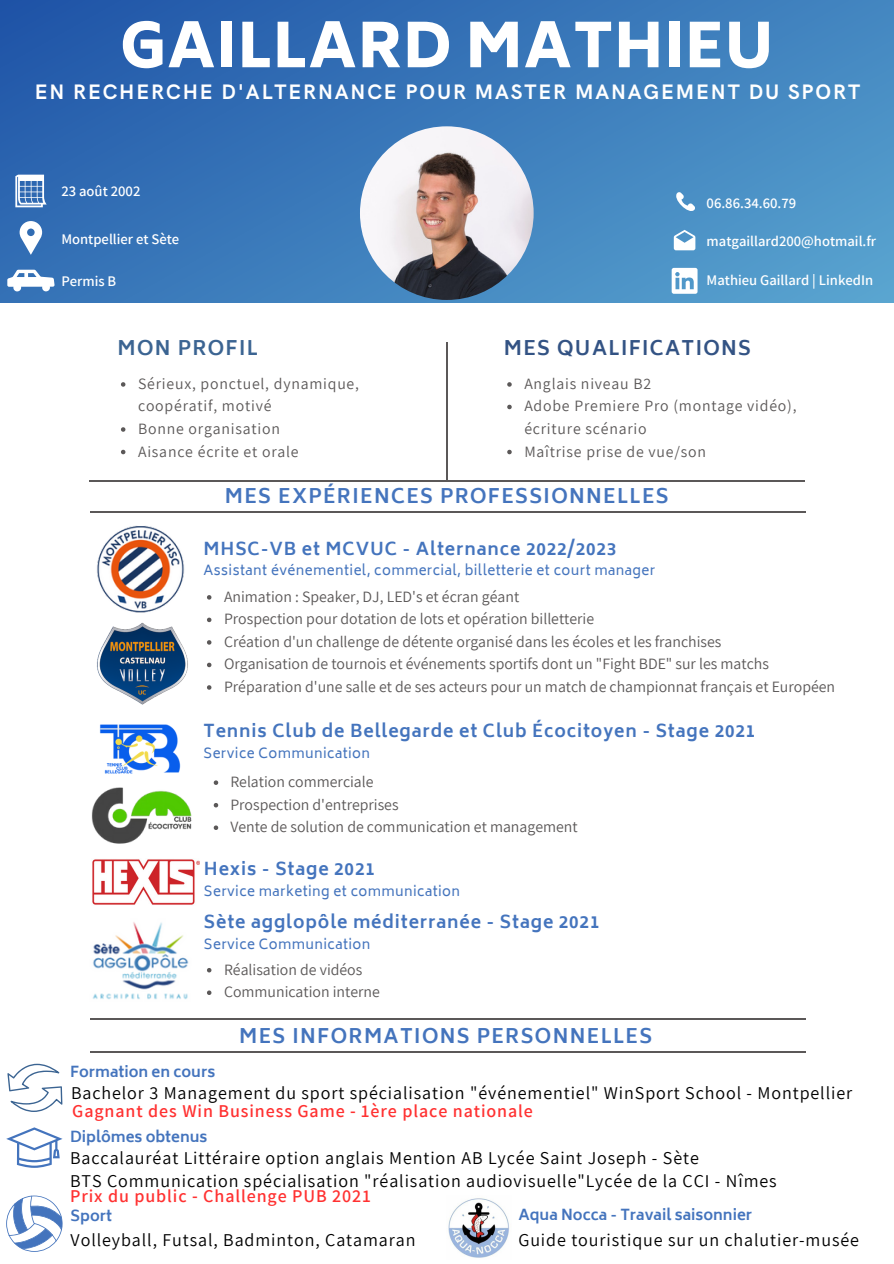
<style>
.page{position:relative;width:894px;height:1264px;background:#fff}
.page>*{position:absolute;margin:0;border:0;box-sizing:border-box;transform-origin:0 0}
.t1{font:800 60px "Biryani";letter-spacing:.01em;color:#fff}
.t2{font:700 21px "HK Grotesk";letter-spacing:.09em;color:#fff}
.t3{font:700 19.5px "Biryani";letter-spacing:.07em;color:#4474bd}
.t4{font:700 19.5px "Biryani";letter-spacing:.07em;color:#335384}
.t5{font:700 19.5px "Biryani";letter-spacing:.07em;color:#3b6492}
.t6{font:18px "Assistant";letter-spacing:.05em;color:#000}
.t7{font:600 18px "Assistant";letter-spacing:.05em;color:#ff3131}
.t8{font:700 17.25px "Biryani";letter-spacing:.05em;color:#4474bd}
.t9{font:15.75px/22.5px "Assistant";color:#5b5858}
.t10{font:15.75px/22.5px "Assistant";letter-spacing:.05em;color:#5b5858}
.t11{font:600 14.7px "Assistant";color:#fff}
.t12{font:700 14.7px "Biryani";color:#4474bd}
.t13{font:13.5px "Biryani";letter-spacing:.03em;color:#4474bd}
</style>
<div class="page">
<svg style="left:0;top:0;width:893px;height:302px;background:#3b7bba"></svg>
<img style="left:360px;top:126px;width:173px;height:174px;border-radius:50%">
<svg style="left:20px;top:221px;width:22px;height:34px"></svg>
<svg style="left:673px;top:230px;width:22px;height:20px"></svg>
<svg style="left:671px;top:192px;width:24px;height:23px"></svg>
<svg style="left:15px;top:175px;width:32px;height:32px"></svg>
<img style="left:97px;top:526px;width:88px;height:87px">
<img style="left:97px;top:622px;width:91px;height:83px">
<hr style="left:90px;top:1017px;width:715px;height:2px;background:#5b5858">
<svg style="left:6px;top:1195px;width:56px;height:56px"></svg>
<hr style="left:89px;top:481px;width:715px;height:1px;background:#5b5858">
<hr style="left:90px;top:511px;width:715px;height:1px;background:#5b5858">
<hr style="left:446px;top:342px;width:2px;height:139px;background:#5b5858">
<hr style="left:90px;top:1051px;width:715px;height:1px;background:#5b5858">
<img style="left:99px;top:724px;width:82px;height:50px">
<img style="left:92px;top:859px;width:107px;height:46px">
<img style="left:92px;top:922px;width:97px;height:78px">
<img style="left:91px;top:787px;width:101px;height:57px">
<img style="left:448px;top:1198px;width:61px;height:60px">
<svg style="left:6px;top:1063px;width:56px;height:104px"></svg>
<svg style="left:671px;top:268px;width:26px;height:26px"></svg>
<svg style="left:7px;top:270px;width:48px;height:23px"></svg>
<svg style="left:207px;top:595px;width:4px;height:4px"></svg>
<svg style="left:207px;top:617px;width:4px;height:5px"></svg>
<svg style="left:207px;top:640px;width:4px;height:4px"></svg>
<svg style="left:207px;top:662px;width:4px;height:5px"></svg>
<svg style="left:207px;top:685px;width:4px;height:4px"></svg>
<svg style="left:507px;top:382px;width:4px;height:5px"></svg>
<svg style="left:507px;top:405px;width:4px;height:4px"></svg>
<svg style="left:507px;top:450px;width:4px;height:4px"></svg>
<svg style="left:121px;top:382px;width:4px;height:5px"></svg>
<svg style="left:121px;top:427px;width:4px;height:5px"></svg>
<svg style="left:121px;top:450px;width:4px;height:4px"></svg>
<svg style="left:214px;top:780px;width:4px;height:5px"></svg>
<svg style="left:214px;top:803px;width:4px;height:4px"></svg>
<svg style="left:214px;top:825px;width:4px;height:5px"></svg>
<svg style="left:207px;top:968px;width:4px;height:4px"></svg>
<svg style="left:207px;top:990px;width:4px;height:5px"></svg>
<h1 class="t1" style="left:121px;top:11px;width:654px">GAILLARD MATHIEU</h1>
<h2 class="t2" style="left:35px;top:80px;width:826px">EN RECHERCHE D'ALTERNANCE POUR MASTER MANAGEMENT DU SPORT</h2>
<p class="t11" style="left:61px;top:181px;width:81px">23 août 2002</p>
<p class="t11" style="left:706px;top:193px;width:91px">06.86.34.60.79</p>
<p class="t11" style="left:61px;top:228px;width:119px">Montpellier et Sète</p>
<p class="t11" style="left:706px;top:231px;width:171px">matgaillard200@hotmail.fr</p>
<p class="t11" style="left:61px;top:271px;width:56px">Permis B</p>
<p class="t11" style="left:706px;top:270px;width:168px">Mathieu Gaillard | LinkedIn</p>
<p class="t5" style="left:117px;top:336px;width:142px">MON PROFIL</p>
<p class="t10" style="left:138px;top:372px;width:222px">Sérieux, ponctuel, dynamique, coopératif, motivé<br>Bonne organisation<br>Aisance écrite et orale</p>
<p class="t4" style="left:503px;top:336px;width:249px">MES QUALIFICATIONS</p>
<p class="t10" style="left:524px;top:372px;width:273px">Anglais niveau B2<br>Adobe Premiere Pro (montage vidéo), écriture scénario<br>Maîtrise prise de vue/son</p>
<p class="t3" style="left:225px;top:485px;width:445px">MES EXPÉRIENCES PROFESSIONNELLES</p>
<p class="t8" style="left:203px;top:539px;width:414px">MHSC-VB et MCVUC - Alternance 2022/2023</p>
<p class="t13" style="left:203px;top:562px;width:453px">Assistant événementiel, commercial, billetterie et court manager</p>
<p class="t9" style="left:224px;top:585px;width:612px">Animation : Speaker, DJ, LED's et écran géant<br>Prospection pour dotation de lots et opération billetterie<br>Création d'un challenge de détente organisé dans les écoles et les franchises<br>Organisation de tournois et événements sportifs dont un "Fight BDE" sur les matchs Préparation d'une salle et de ses acteurs pour un match de championnat français et Européen</p>
<p class="t8" style="left:203px;top:720px;width:553px">Tennis Club de Bellegarde et Club Écocitoyen - Stage 2021</p>
<p class="t13" style="left:203px;top:745px;width:168px">Service Communication</p>
<p class="t9" style="left:230px;top:770px;width:348px">Relation commerciale<br>Prospection d'entreprises<br>Vente de solution de communication et management</p>
<p class="t8" style="left:204px;top:859px;width:172px">Hexis - Stage 2021</p>
<p class="t13" style="left:204px;top:883px;width:258px">Service marketing et communication</p>
<p class="t8" style="left:204px;top:911px;width:397px">Sète agglopôle méditerranée - Stage 2021</p>
<p class="t13" style="left:204px;top:936px;width:168px">Service Communication</p>
<p class="t9" style="left:224px;top:957px;width:157px">Réalisation de vidéos<br>Communication interne</p>
<p class="t12" style="left:70px;top:1062px;width:147px">Formation en cours</p>
<p class="t3" style="left:239px;top:1024px;width:414px">MES INFORMATIONS PERSONNELLES</p>
<p class="t6" style="left:71px;top:1080px;width:782px">Bachelor 3 Management du sport spécialisation "événementiel" WinSport School - Montpellier</p>
<p class="t7" style="left:72px;top:1098px;width:462px">Gagnant des Win Business Game - 1ère place nationale</p>
<p class="t12" style="left:70px;top:1128px;width:139px">Diplômes obtenus</p>
<p class="t6" style="left:70px;top:1145px;width:630px">Baccalauréat Littéraire option anglais Mention AB Lycée Saint Joseph - Sète</p>
<p class="t6" style="left:70px;top:1168px;width:708px">BTS Communication spécialisation "réalisation audiovisuelle"Lycée de la CCI - Nîmes</p>
<p class="t7" style="left:70px;top:1183px;width:302px">Prix du public - Challenge PUB 2021</p>
<p class="t12" style="left:518px;top:1205px;width:235px">Aqua Nocca - Travail saisonnier</p>
<p class="t6" style="left:518px;top:1227px;width:342px">Guide touristique sur un chalutier-musée</p>
<p class="t12" style="left:71px;top:1206px;width:43px">Sport</p>
<p class="t6" style="left:71px;top:1227px;width:346px">Volleyball, Futsal, Badminton, Catamaran</p>
</div>
